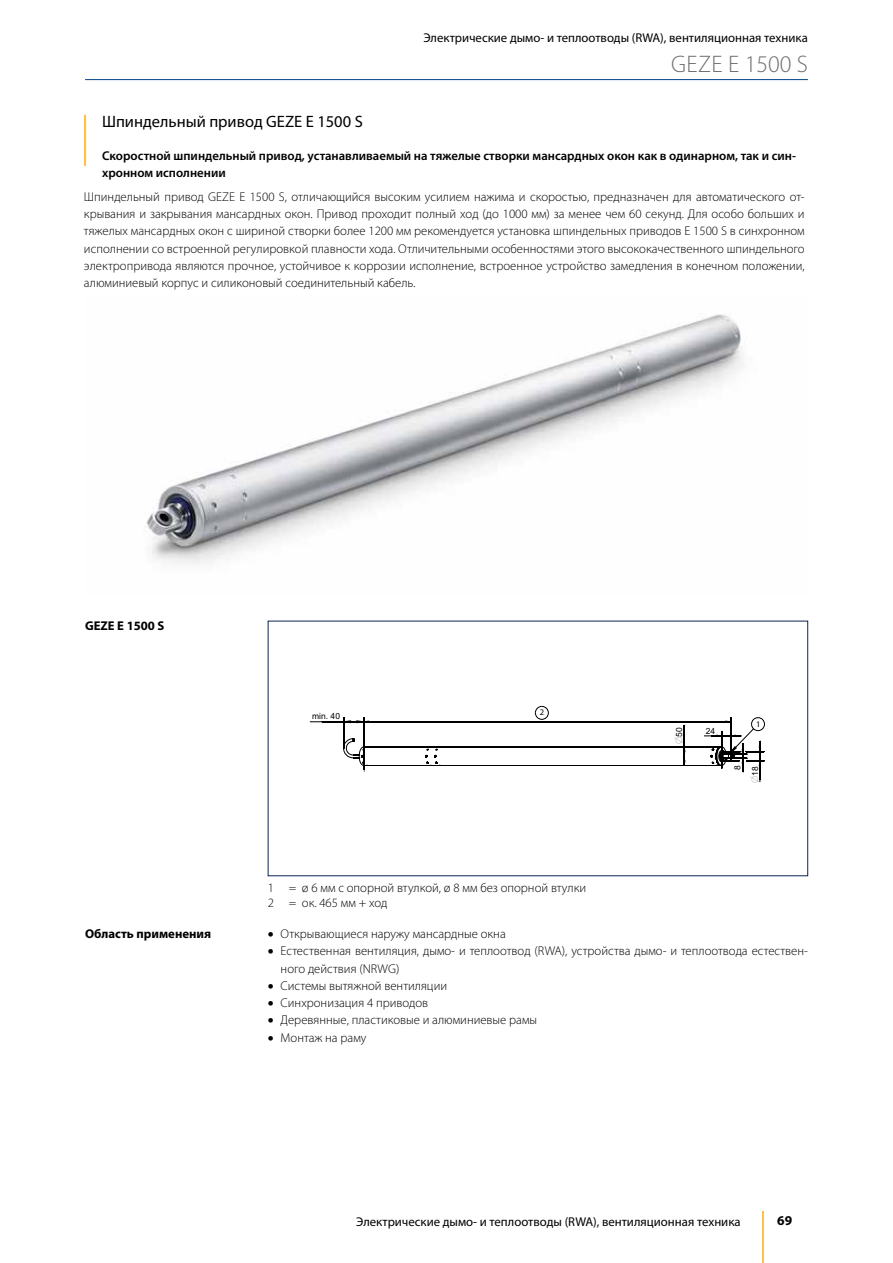
<style>
.page{position:relative;width:893px;height:1263px;background:#fff}
.page>*{position:absolute;margin:0;border:0;box-sizing:border-box;transform-origin:0 0}
.t1{font:300 24px "Myriad Pro";letter-spacing:.01em;color:#706f6f}
.t2{font:16.5px "Myriad Pro";color:#000}
.t3{font:700 13.5px "Myriad Pro";color:#000}
.t4{font:300 12.75px/17.2px "Myriad Pro";color:#000}
.t5{font:12.75px "Myriad Pro";color:#000}
.t6{font:600 12.75px/17.2px "Myriad Pro";color:#000}
.t7{font:700 12.75px "Myriad Pro";color:#000}
.t8{font:8.55px "Arial";color:#000}
.t9{font:8.55px "Myriad Pro";color:#000}
.s1{font-family:"GDT"}
</style>
<div class="page">
<hr style="left:85px;top:79px;width:723px;height:1px;background:#004289">
<hr style="left:762px;top:1212px;width:2px;height:51px;background:#fcc146">
<hr style="left:84px;top:115px;width:2px;height:51px;background:#fcc146">
<hr style="left:310px;top:721px;width:34px;height:1px;background:#000">
<svg style="left:322px;top:706px;width:443px;height:76px"></svg>
<img style="left:146px;top:314px;width:597px;height:250px">
<p class="t5" style="left:423px;top:30px;width:386px">Электрические дымо- и теплоотводы (RWA), вентиляционная техника</p>
<h1 class="t1" style="left:671px;top:50px;width:138px">GEZE E 1500 S</h1>
<p class="t2" style="left:102px;top:111px;width:262px">Шпиндельный привод GEZE E 1500 S</p>
<p class="t6" style="left:102px;top:147px;width:695px">Скоростной шпиндельный привод, устанавливаемый на тяжелые створки мансардных окон как в одинарном, так и син&shy;хронном исполнении</p>
<p class="t4" style="left:84px;top:188px;width:722px;text-align:justify">Шпиндельный привод GEZE E 1500 S, отличающийся высоким усилием нажима и скоростью, предназначен для автоматического от&shy;крывания и закрывания мансардных окон. Привод проходит полный ход (до 1000 мм) за менее чем 60 секунд. Для особо больших и тяжелых мансардных окон с шириной створки более 1200 мм рекомендуется установка шпиндельных приводов E 1500 S в синхронном исполнении со встроенной регулировкой плавности хода. Отличительными особенностями этого высококачественного шпиндельного электропривода являются прочное, устойчивое к коррозии исполнение, встроенное устройство замедления в конечном положении, алюминиевый корпус и силиконовый соединительный кабель.</p>
<p class="t7" style="left:85px;top:618px;width:81px">GEZE E 1500 S</p>
<p class="t8" style="left:312px;top:710px;width:29px">min. 40</p>
<p class="t9" style="left:540px;top:707px;width:6px">2</p>
<p class="t4" style="left:268px;top:880px;width:320px;line-height:15.3px">1 = ø 6 мм с опорной втулкой, ø 8 мм без опорной втулки<br>2 = ок. 465 мм + ход</p>
<p class="t8" style="left:673px;top:744px;width:18px;rotate:-90deg"><span class="s1">n</span>50</p>
<p class="t8" style="left:706px;top:725px;width:11px">24</p>
<p class="t9" style="left:756px;top:719px;width:6px">1</p>
<p class="t8" style="left:732px;top:770px;width:6px;rotate:-90deg">8</p>
<p class="t8" style="left:749px;top:783px;width:18px;rotate:-90deg"><span class="s1">n</span>18</p>
<p class="t7" style="left:85px;top:925px;width:128px">Область применения</p>
<p class="t4" style="left:268px;top:925px;width:239px">• Открывающиеся наружу мансардные окна</p>
<p class="t4" style="left:281px;top:942px;width:529px;text-indent:-13px">• Естественная вентиляция, дымо- и теплоотвод (RWA), устройства дымо- и теплоотвода естествен&shy;ного действия (NRWG)</p>
<p class="t4" style="left:268px;top:977px;width:181px">• Системы вытяжной вентиляции</p>
<p class="t4" style="left:268px;top:994px;width:162px">• Синхронизация 4 приводов</p>
<p class="t4" style="left:268px;top:1011px;width:271px">• Деревянные, пластиковые и алюминиевые рамы</p>
<p class="t4" style="left:268px;top:1029px;width:100px">• Монтаж на раму</p>
<p class="t5" style="left:356px;top:1213px;width:386px">Электрические дымо- и теплоотводы (RWA), вентиляционная техника</p>
<p class="t3" style="left:777px;top:1212px;width:16px">69</p>
</div>
